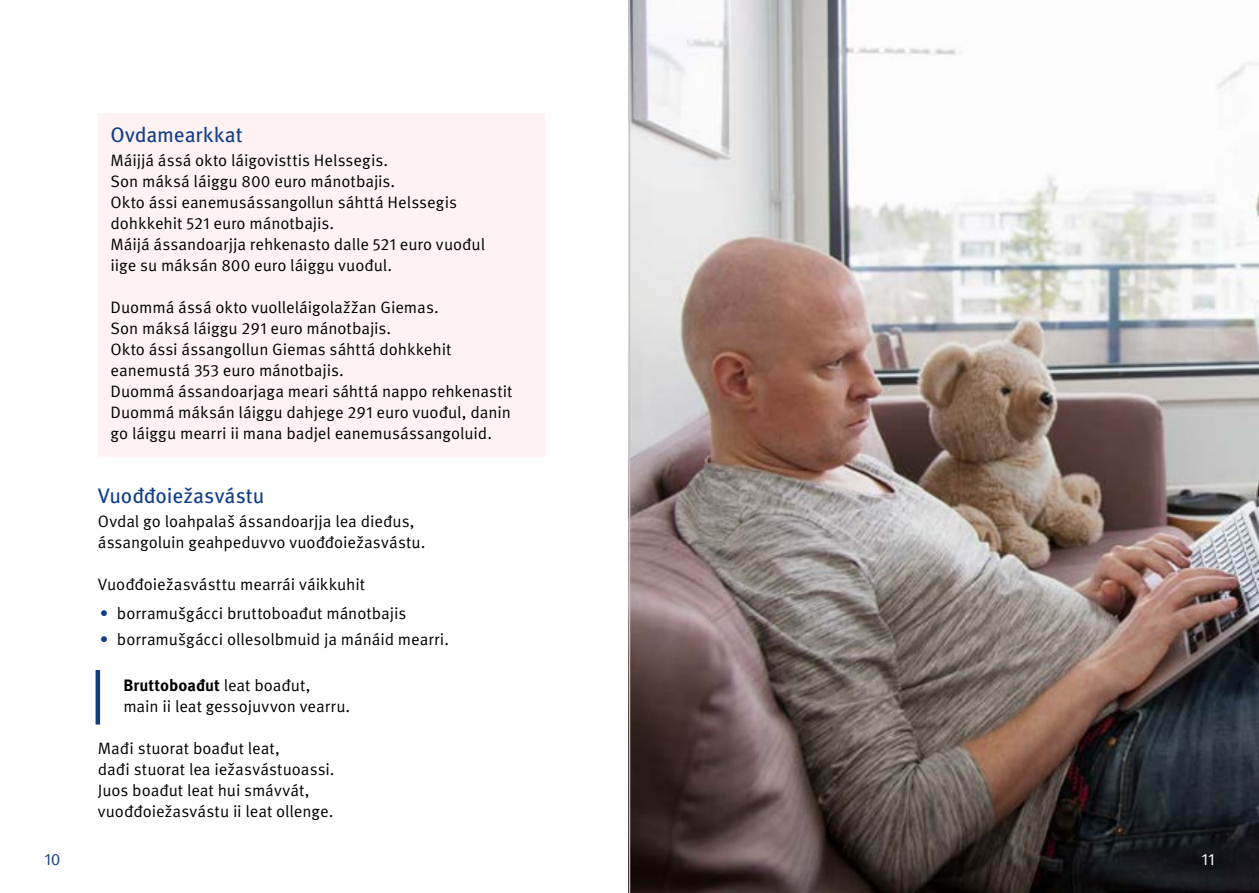
<style>
.page{position:relative;width:1259px;height:893px;background:#fff}
.page>*{position:absolute;margin:0;border:0;box-sizing:border-box;transform-origin:0 0}
.H2_otsikko{font:21px "Meta Pro";letter-spacing:-.005em;color:#0f3f8a}
.Body_copy{font:16.5px/21px "Meta Pro Norm";letter-spacing:-.005em;color:#000}
.Bulletpoints{font:16.5px "Meta Pro Norm";letter-spacing:-.005em;color:#000}
.Nosto{font:16.5px/21px "Meta Pro Norm";letter-spacing:-.005em;color:#000}
.t1{font:16.5px "Meta Pro Norm";color:#0f3f8a}
.t2{font:16.5px "Meta Pro Norm";color:#fff}
.s1{color:#0f3f8a}
.s2{font-family:"Meta Pro";font-weight:700}
</style>
<div class="page">
<img style="left:630px;top:0;width:629px;height:893px">
<hr style="left:629px;top:0;width:1px;height:893px;background:#c6c6c6">
<div style="left:98px;top:113px;width:446px;height:343px;background:#fef2f2"></div>
<hr style="left:96px;top:670px;width:4px;height:54px;background:#0f3f8a">
<h2 class="H2_otsikko" style="left:111px;top:119px;width:133px">Ovdamearkkat</h2>
<p class="Body_copy" style="left:111px;top:149px;width:279px">Máijjá ássá okto láigovisttis Helssegis.</p>
<p class="Body_copy" style="left:111px;top:170px;width:286px">Son máksá láiggu 800 euro mánotbajis.</p>
<p class="Body_copy" style="left:111px;top:191px;width:348px">Okto ássi eanemusássangollun sáhttá Helssegis dohkkehit 521 euro mánotbajis.</p>
<p class="Body_copy" style="left:111px;top:233px;width:376px">Máijá ássandoarjja rehkenasto dalle 521 euro vuođul iige su máksán 800 euro láiggu vuođul.</p>
<p class="Body_copy" style="left:111px;top:296px;width:330px">Duommá ássá okto vuolleláigolažžan Giemas.</p>
<p class="Body_copy" style="left:111px;top:317px;width:282px">Son máksá láiggu 291 euro mánotbajis.</p>
<p class="Body_copy" style="left:111px;top:338px;width:342px">Okto ássi ássangollun Giemas sáhttá dohkkehit eanemustá 353 euro mánotbajis.</p>
<p class="Body_copy" style="left:111px;top:380px;width:403px;text-align:justify">Duommá ássandoarjaga meari sáhttá nappo rehkenastit Duommá máksán láiggu dahjege 291 euro vuođul, danin go láiggu mearri ii mana badjel eanemusássangoluid.</p>
<h2 class="H2_otsikko" style="left:98px;top:480px;width:168px">Vuođđoiežasvástu</h2>
<p class="Body_copy" style="left:98px;top:510px;width:329px">Ovdal go loahpalaš ássandoarjja lea dieđus, ássangoluin geahpeduvvo vuođđoiežasvástu.</p>
<p class="Body_copy" style="left:98px;top:573px;width:269px">Vuođđoiežasvásttu mearrái váikkuhit</p>
<p class="Bulletpoints" style="left:100px;top:601px;width:308px"><span class="s1">•</span> borramušgácci bruttoboađut mánotbajis</p>
<p class="Bulletpoints" style="left:100px;top:626px;width:350px"><span class="s1">•</span> borramušgácci ollesolbmuid ja mánáid mearri.</p>
<p class="Nosto" style="left:123px;top:674px;width:228px"><span class="s2">Bruttoboađut</span> leat boađut,<br>main ii leat gessojuvvon vearru.</p>
<p class="Body_copy" style="left:98px;top:737px;width:238px">Mađi stuorat boađut leat,<br>dađi stuorat lea iežasvástuoassi.</p>
<p class="Body_copy" style="left:98px;top:779px;width:237px">Juos boađut leat hui smávvát, vuođđoiežasvástu ii leat ollenge.</p>
<p class="t1" style="left:44px;top:847px;width:18px">10</p>
<p class="t2" style="left:1201px;top:847px;width:14px">11</p>
</div>
